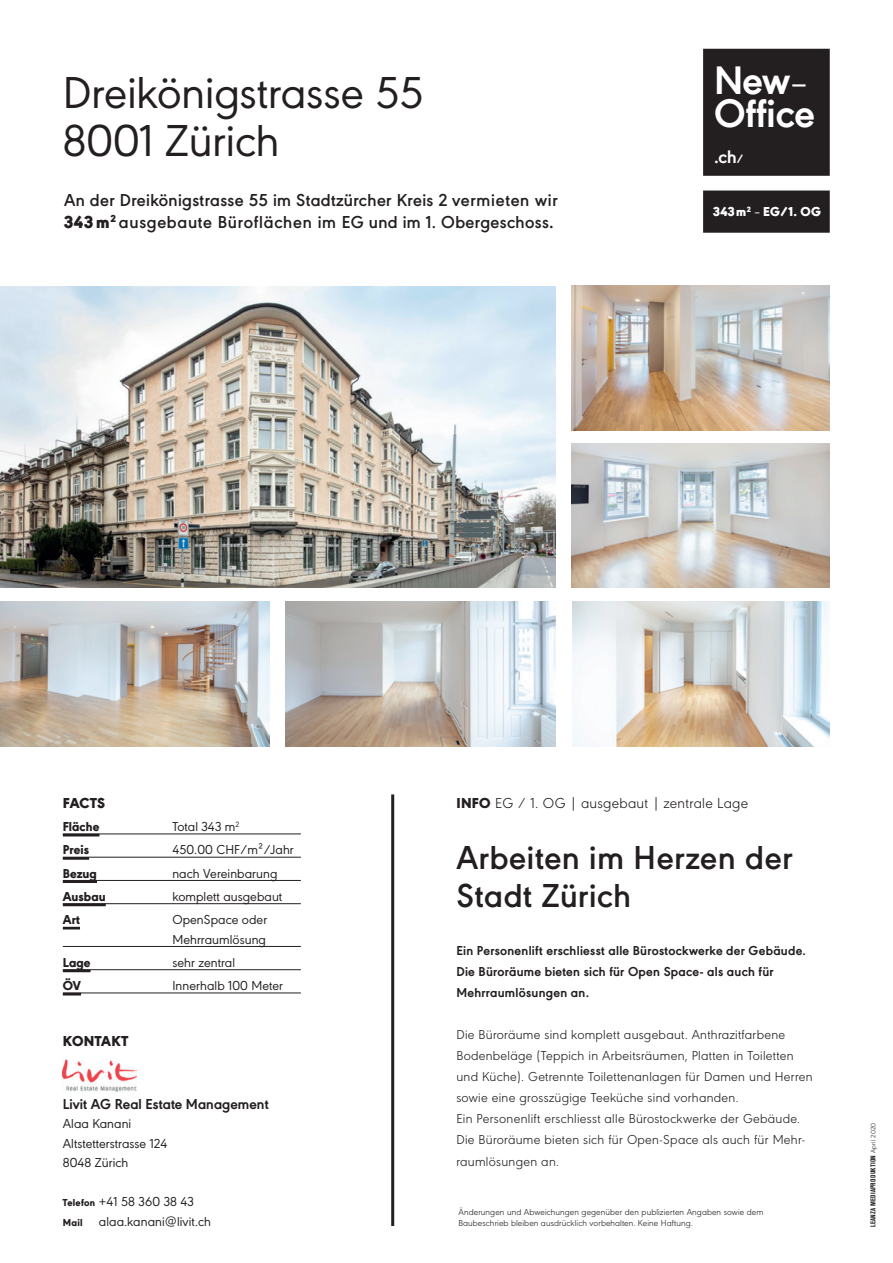
<style>
.page{position:relative;width:893px;height:1263px;background:#fff}
.page>*{position:absolute;margin:0;border:0;box-sizing:border-box;transform-origin:0 0}
.t1{font:46.5px/48px "URW Geometric";color:#231f20}
.t2{font:700 41.4px/33px "URW Geometric";letter-spacing:-.01em;color:#fff}
.t3{font:600 34.5px/37.5px "URW Geometric";letter-spacing:.02em;color:#231f20}
.t4{font:700 18.9px "URW Geometric";color:#fff}
.t5{font:600 18px/22.5px "URW Geometric";letter-spacing:.02em;color:#231f20}
.t6{font:300 15px "URW Geometric";letter-spacing:.02em;color:#231f20}
.t7{font:700 15px "URW Geometric";letter-spacing:.005em;color:#231f20}
.t8{font:900 15px "URW Geometric";letter-spacing:.02em;color:#231f20}
.t9{font:300 13.5px/21px "URW Geometric";letter-spacing:.02em;color:#231f20}
.t10{font:13.5px/19.5px "URW Geometric";letter-spacing:.005em;color:#231f20}
.t11{font:700 13.5px/21px "URW Geometric";letter-spacing:.02em;color:#231f20}
.t12{font:800 13.5px "URW Geometric";letter-spacing:.005em;color:#231f20}
.t13{font:900 13.5px "URW Geometric";letter-spacing:.02em;color:#fff}
.t14{font:300 9px/10.8px "URW Geometric";letter-spacing:.01em;color:#231f20}
.t15{font:700 condensed 6.75px "AK11";letter-spacing:.05em;color:#231f20}
.s1{font-weight:900}
.s2{font-weight:700}
.s3{font-weight:300}
.s4{font-size:12.75px}
.s5{font-weight:400}
.s6{font-weight:800;font-size:10.5px}
.s7{font-family:"URW Geometric";font-weight:300;font-stretch:normal}
</style>
<div class="page">
<hr style="left:63px;top:834px;width:238px;height:1px;background:#231f20">
<hr style="left:63px;top:834px;width:36px;height:2px;background:#231f20">
<hr style="left:63px;top:857px;width:238px;height:1px;background:#231f20">
<hr style="left:63px;top:857px;width:26px;height:3px;background:#231f20">
<hr style="left:63px;top:880px;width:238px;height:1px;background:#231f20">
<hr style="left:63px;top:880px;width:34px;height:3px;background:#231f20">
<hr style="left:63px;top:903px;width:238px;height:1px;background:#231f20">
<hr style="left:63px;top:903px;width:43px;height:3px;background:#231f20">
<svg style="left:63px;top:927px;width:17px;height:2px"></svg>
<hr style="left:63px;top:946px;width:238px;height:1px;background:#231f20">
<hr style="left:63px;top:969px;width:238px;height:1px;background:#231f20">
<hr style="left:63px;top:969px;width:28px;height:3px;background:#231f20">
<hr style="left:63px;top:993px;width:238px;height:1px;background:#231f20">
<svg style="left:63px;top:994px;width:18px;height:1px"></svg>
<hr style="left:391px;top:794px;width:3px;height:432px;background:#231f20">
<img style="left:63px;top:1059px;width:73px;height:33px">
<img style="left:0;top:286px;width:555px;height:301px">
<img style="left:572px;top:602px;width:257px;height:145px">
<img style="left:572px;top:286px;width:257px;height:144px">
<img style="left:572px;top:443px;width:257px;height:144px">
<img style="left:0;top:602px;width:269px;height:145px">
<img style="left:286px;top:602px;width:269px;height:145px">
<div style="left:706px;top:52px;width:121px;height:121px;background:#231f20"></div>
<div style="left:703px;top:49px;width:127px;height:127px;border:6px solid #231f20"></div>
<div style="left:706px;top:193px;width:121px;height:37px;background:#231f20"></div>
<div style="left:703px;top:191px;width:127px;height:42px;border:6px solid #231f20"></div>
<h1 class="t1" style="left:63px;top:65px;width:362px">Dreikönigstrasse 55<br>8001 Zürich</h1>
<h3 class="t5" style="left:64px;top:187px;width:495px">An der Dreikönigstrasse 55 im Stadtzürcher Kreis 2 vermieten wir<br><span class="s1">343 m</span><sup>2</sup> ausgebaute Büroflächen im EG und im 1. Obergeschoss<span class="s2">.</span></h3>
<h2 class="t2" style="left:714px;top:61px;width:102px">New<span class="s3">–<br></span>Office</h2>
<h3 class="t4" style="left:714px;top:142px;width:31px">.ch<span class="s4">/</span></h3>
<p class="t13" style="left:713px;top:202px;width:109px">343 m<sup>2</sup> <span class="s5">–</span> EG/1. OG</p>
<p class="t8" style="left:63px;top:792px;width:44px">FACTS</p>
<p class="t6" style="left:456px;top:792px;width:293px"><span class="s1">INFO</span> EG / 1. OG | ausgebaut | zentrale Lage</p>
<p class="t12" style="left:63px;top:817px;width:38px">Fläche</p>
<p class="t10" style="left:172px;top:816px;width:69px">Total 343 m<sup>2</sup></p>
<p class="t12" style="left:63px;top:840px;width:28px">Preis</p>
<p class="t10" style="left:172px;top:839px;width:123px">450.00 CHF/m²/Jahr</p>
<p class="t12" style="left:63px;top:863px;width:36px">Bezug</p>
<p class="t10" style="left:172px;top:862px;width:107px">nach Vereinbarung</p>
<p class="t12" style="left:63px;top:886px;width:44px">Ausbau</p>
<p class="t10" style="left:172px;top:886px;width:111px">komplett ausgebaut</p>
<p class="t12" style="left:63px;top:910px;width:19px">Art</p>
<p class="t10" style="left:172px;top:909px;width:96px">OpenSpace oder<br>Mehrraumlösung</p>
<p class="t12" style="left:63px;top:952px;width:29px">Lage</p>
<p class="t10" style="left:172px;top:952px;width:64px">sehr zentral</p>
<p class="t12" style="left:63px;top:976px;width:20px">ÖV</p>
<p class="t10" style="left:172px;top:975px;width:112px">Innerhalb 100 Meter</p>
<h3 class="t3" style="left:456px;top:836px;width:338px">Arbeiten im Herzen der<br>Stadt Zürich</h3>
<p class="t11" style="left:456px;top:939px;width:351px">Ein Personenlift erschliesst alle Bürostockwerke der Gebäude.<br>Die Büroräume bieten sich für Open Space- als auch für<br>Mehrraumlösungen an.</p>
<p class="t9" style="left:456px;top:1023px;width:358px">Die Büroräume sind komplett ausgebaut. Anthrazitfarbene Bodenbeläge (Teppich in Arbeitsräumen, Platten in Toiletten und Küche). Getrennte Toilettenanlagen für Damen und Herren sowie eine grosszügige Teeküche sind vorhanden.<br>Ein Personenlift erschliesst alle Bürostockwerke der Gebäude.<br>Die Büroräume bieten sich für Open-Space als auch für Mehr&shy;raumlösungen an.</p>
<p class="t8" style="left:63px;top:1030px;width:67px">KONTAKT</p>
<p class="t7" style="left:63px;top:1093px;width:207px">Livit AG Real Estate Management</p>
<p class="t10" style="left:63px;top:1113px;width:106px">Alaa Kanani<br>Altstetterstrasse 124<br>8048 Zürich</p>
<p class="t10" style="left:63px;top:1191px;width:150px"><span class="s6">Telefon</span> +41 58 360 38 43<br><span class="s6">Mail</span> alaa.kanani@livit.ch</p>
<p class="t14" style="left:458px;top:1206px;width:307px">Änderungen und Abweichungen gegenüber den publizierten Angaben sowie dem<br>Baubeschrieb bleiben ausdrücklich vorbehalten. Keine Haftung.</p>
<p class="t15" style="left:869px;top:1227px;width:105px;rotate:-90deg">LEANZA MEDIAPRODUKTION <span class="s7">April 2020</span></p>
</div>
